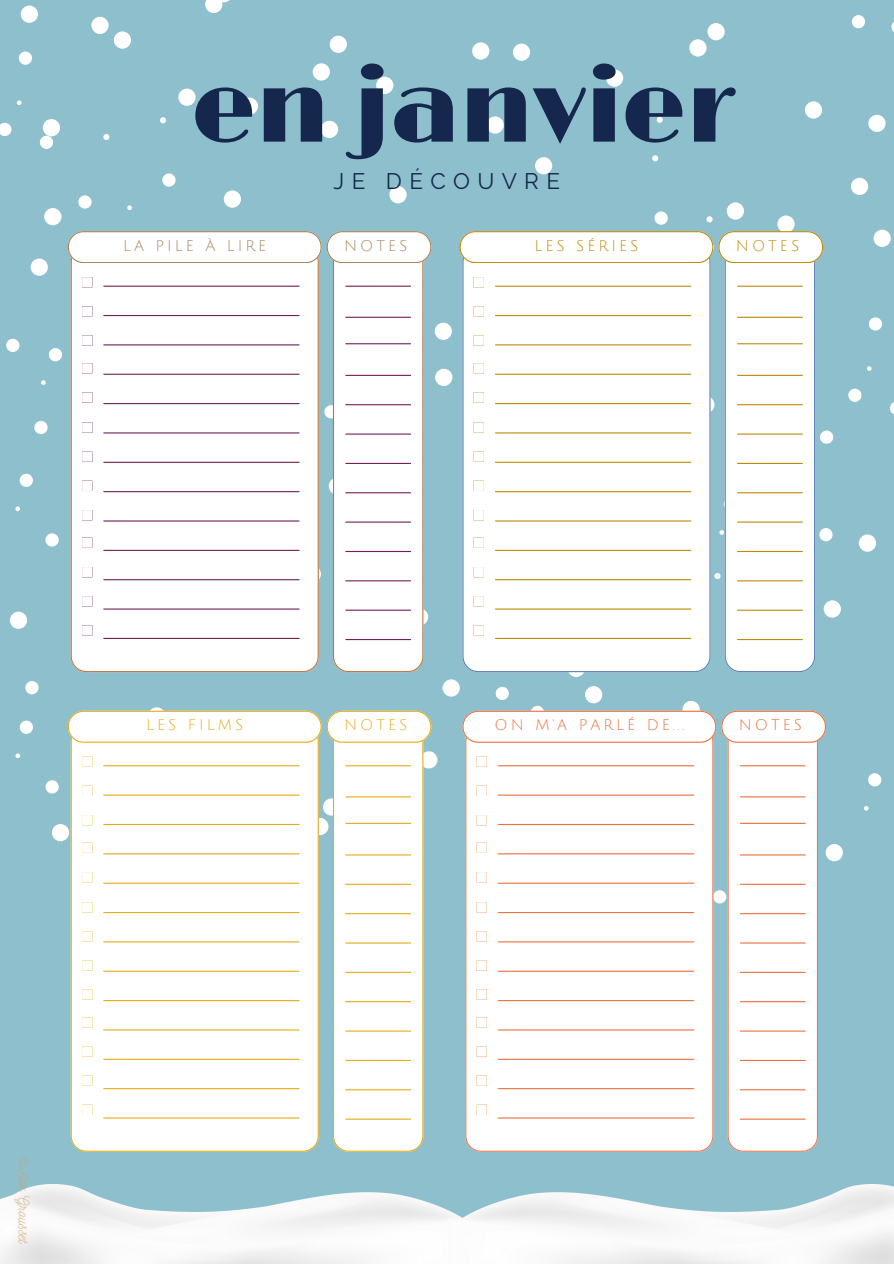
<style>
.page{position:relative;width:894px;height:1264px;background:#fff}
.page>*{position:absolute;margin:0;border:0;box-sizing:border-box;transform-origin:0 0}
.t1{font:102.15px "Limelight";letter-spacing:-.01em;color:#16274d}
.t2{font:22.5px "Raleway";letter-spacing:.33em;color:#16274d}
.t3{font:15px "Julius Sans One";letter-spacing:.2em;color:#ea723c}
.t4{font:15px "Julius Sans One";letter-spacing:.2em;color:#a78459}
.t5{font:15px "Julius Sans One";letter-spacing:.2em;color:#bf8a08}
.t6{font:15px "Julius Sans One";letter-spacing:.2em;color:#e4ae18}
.t7{font:15px "Nickainley";color:#cfa36d}
</style>
<div class="page">
<div style="left:0;top:0;width:893px;height:1263px;background:#8dbfcd"></div>
<div style="left:873px;top:230px;width:17px;height:17px;background:#fff;border-radius:50%"></div>
<div style="left:858px;top:534px;width:17px;height:18px;background:#fff;border-radius:50%"></div>
<div style="left:389px;top:186px;width:17px;height:17px;background:#fff;border-radius:50%"></div>
<div style="left:224px;top:190px;width:17px;height:18px;background:#fff;border-radius:50%"></div>
<svg style="left:567px;top:659px;width:17px;height:18px"></svg>
<div style="left:10px;top:611px;width:17px;height:18px;background:#fff;border-radius:50%"></div>
<div style="left:52px;top:824px;width:17px;height:17px;background:#fff;border-radius:50%"></div>
<div style="left:442px;top:679px;width:17px;height:17px;background:#fff;border-radius:50%"></div>
<div style="left:850px;top:178px;width:18px;height:17px;background:#fff;border-radius:50%"></div>
<div style="left:472px;top:42px;width:17px;height:18px;background:#fff;border-radius:50%"></div>
<div style="left:178px;top:89px;width:17px;height:17px;background:#fff;border-radius:50%"></div>
<svg style="left:656px;top:117px;width:6px;height:6px"></svg>
<svg style="left:706px;top:216px;width:6px;height:6px"></svg>
<div style="left:689px;top:39px;width:17px;height:18px;background:#fff;border-radius:50%"></div>
<div style="left:329px;top:36px;width:18px;height:17px;background:#fff;border-radius:50%"></div>
<div style="left:486px;top:116px;width:17px;height:18px;background:#fff;border-radius:50%"></div>
<div style="left:321px;top:121px;width:17px;height:17px;background:#fff;border-radius:50%"></div>
<div style="left:434px;top:322px;width:18px;height:18px;background:#fff;border-radius:50%"></div>
<div style="left:435px;top:368px;width:17px;height:18px;background:#fff;border-radius:50%"></div>
<div style="left:40px;top:136px;width:13px;height:13px;background:#fff;border-radius:50%"></div>
<div style="left:44px;top:208px;width:17px;height:17px;background:#fff;border-radius:50%"></div>
<svg style="left:0;top:123px;width:11px;height:13px"></svg>
<div style="left:31px;top:258px;width:17px;height:18px;background:#fff;border-radius:50%"></div>
<div style="left:91px;top:17px;width:18px;height:17px;background:#fff;border-radius:50%"></div>
<svg style="left:103px;top:134px;width:6px;height:6px"></svg>
<svg style="left:17px;top:100px;width:5px;height:5px"></svg>
<div style="left:19px;top:51px;width:13px;height:14px;background:#fff;border-radius:50%"></div>
<div style="left:819px;top:528px;width:13px;height:13px;background:#fff;border-radius:50%"></div>
<div style="left:823px;top:600px;width:17px;height:17px;background:#fff;border-radius:50%"></div>
<svg style="left:890px;top:402px;width:3px;height:12px"></svg>
<div style="left:848px;top:388px;width:13px;height:14px;background:#fff;border-radius:50%"></div>
<svg style="left:867px;top:366px;width:4px;height:5px"></svg>
<div style="left:819px;top:430px;width:14px;height:14px;background:#fff;border-radius:50%"></div>
<div style="left:868px;top:317px;width:13px;height:13px;background:#fff;border-radius:50%"></div>
<div style="left:20px;top:473px;width:13px;height:14px;background:#fff;border-radius:50%"></div>
<svg style="left:15px;top:506px;width:5px;height:5px"></svg>
<div style="left:45px;top:533px;width:14px;height:13px;background:#fff;border-radius:50%"></div>
<div style="left:825px;top:844px;width:17px;height:17px;background:#fff;border-radius:50%"></div>
<div style="left:867px;top:773px;width:14px;height:13px;background:#fff;border-radius:50%"></div>
<svg style="left:864px;top:806px;width:4px;height:4px"></svg>
<svg style="left:893px;top:832px;width:1px;height:14px"></svg>
<svg style="left:712px;top:890px;width:14px;height:13px"></svg>
<div style="left:20px;top:720px;width:13px;height:14px;background:#fff;border-radius:50%"></div>
<div style="left:25px;top:681px;width:14px;height:13px;background:#fff;border-radius:50%"></div>
<svg style="left:15px;top:753px;width:5px;height:5px"></svg>
<div style="left:45px;top:780px;width:14px;height:13px;background:#fff;border-radius:50%"></div>
<div style="left:707px;top:23px;width:17px;height:17px;background:#fff;border-radius:50%"></div>
<svg style="left:891px;top:23px;width:2px;height:8px"></svg>
<div style="left:605px;top:69px;width:18px;height:18px;background:#fff;border-radius:50%"></div>
<div style="left:851px;top:15px;width:13px;height:13px;background:#fff;border-radius:50%"></div>
<div style="left:512px;top:44px;width:18px;height:17px;background:#fff;border-radius:50%"></div>
<div style="left:868px;top:115px;width:17px;height:17px;background:#fff;border-radius:50%"></div>
<div style="left:654px;top:211px;width:13px;height:14px;background:#fff;border-radius:50%"></div>
<div style="left:726px;top:202px;width:17px;height:18px;background:#fff;border-radius:50%"></div>
<div style="left:777px;top:215px;width:17px;height:18px;background:#fff;border-radius:50%"></div>
<div style="left:535px;top:157px;width:17px;height:17px;background:#fff;border-radius:50%"></div>
<svg style="left:652px;top:155px;width:6px;height:6px"></svg>
<div style="left:804px;top:101px;width:17px;height:18px;background:#fff;border-radius:50%"></div>
<svg style="left:205px;top:0;width:25px;height:13px"></svg>
<div style="left:114px;top:31px;width:17px;height:18px;background:#fff;border-radius:50%"></div>
<div style="left:21px;top:6px;width:17px;height:17px;background:#fff;border-radius:50%"></div>
<div style="left:376px;top:77px;width:17px;height:17px;background:#fff;border-radius:50%"></div>
<div style="left:162px;top:173px;width:13px;height:14px;background:#fff;border-radius:50%"></div>
<div style="left:241px;top:98px;width:17px;height:17px;background:#fff;border-radius:50%"></div>
<div style="left:43px;top:119px;width:17px;height:17px;background:#fff;border-radius:50%"></div>
<svg style="left:160px;top:117px;width:6px;height:6px"></svg>
<svg style="left:127px;top:205px;width:5px;height:5px"></svg>
<div style="left:78px;top:195px;width:14px;height:14px;background:#fff;border-radius:50%"></div>
<div style="left:312px;top:63px;width:18px;height:18px;background:#fff;border-radius:50%"></div>
<div style="left:6px;top:338px;width:14px;height:14px;background:#fff;border-radius:50%"></div>
<div style="left:49px;top:348px;width:13px;height:13px;background:#fff;border-radius:50%"></div>
<svg style="left:41px;top:380px;width:5px;height:5px"></svg>
<div style="left:34px;top:420px;width:14px;height:14px;background:#fff;border-radius:50%"></div>
<div style="left:465px;top:745px;width:247px;height:406px;background:#fff"></div>
<hr style="left:498px;top:912px;width:195px;height:1px;background:#ea723c">
<hr style="left:498px;top:765px;width:195px;height:1px;background:#ea723c">
<hr style="left:498px;top:1058px;width:195px;height:1px;background:#ea723c">
<hr style="left:498px;top:941px;width:195px;height:1px;background:#ea723c">
<hr style="left:498px;top:794px;width:195px;height:1px;background:#ea723c">
<hr style="left:498px;top:1088px;width:195px;height:1px;background:#ea723c">
<hr style="left:498px;top:970px;width:195px;height:1px;background:#ea723c">
<hr style="left:498px;top:824px;width:195px;height:1px;background:#ea723c">
<hr style="left:498px;top:1117px;width:195px;height:1px;background:#ea723c">
<hr style="left:498px;top:1000px;width:195px;height:1px;background:#ea723c">
<hr style="left:498px;top:853px;width:195px;height:1px;background:#ea723c">
<hr style="left:498px;top:1029px;width:195px;height:1px;background:#ea723c">
<hr style="left:498px;top:882px;width:195px;height:1px;background:#ea723c">
<svg style="left:476px;top:901px;width:11px;height:11px"></svg>
<svg style="left:476px;top:814px;width:11px;height:11px"></svg>
<svg style="left:476px;top:989px;width:11px;height:10px"></svg>
<svg style="left:476px;top:756px;width:11px;height:11px"></svg>
<svg style="left:476px;top:931px;width:11px;height:10px"></svg>
<svg style="left:476px;top:842px;width:11px;height:11px"></svg>
<svg style="left:476px;top:1017px;width:11px;height:10px"></svg>
<svg style="left:476px;top:1075px;width:11px;height:11px"></svg>
<svg style="left:473px;top:785px;width:20px;height:19px"></svg>
<svg style="left:476px;top:960px;width:11px;height:10px"></svg>
<svg style="left:476px;top:871px;width:11px;height:11px"></svg>
<svg style="left:476px;top:1046px;width:11px;height:10px"></svg>
<svg style="left:476px;top:1104px;width:11px;height:11px"></svg>
<svg style="left:462px;top:686px;width:253px;height:59px"></svg>
<svg style="left:68px;top:231px;width:363px;height:441px;background:#f2f2f4"></svg>
<svg style="left:68px;top:707px;width:370px;height:444px;background:#f4f6f1"></svg>
<svg style="left:721px;top:710px;width:104px;height:441px;background:#eff0f0"></svg>
<svg style="left:459px;top:231px;width:363px;height:441px;background:#f3f5f3"></svg>
<img style="left:0;top:1184px;width:449px;height:79px">
<img style="left:449px;top:1184px;width:444px;height:79px">
<p class="t1" style="left:191px;top:49px;width:543px">en janvier</p>
<p class="t4" style="left:123px;top:237px;width:145px">LA PILE À LIRE</p>
<p class="t2" style="left:333px;top:168px;width:228px">JE DÉCOUVRE</p>
<p class="t4" style="left:344px;top:237px;width:65px">NOTES</p>
<p class="t5" style="left:534px;top:237px;width:105px">LES SÉRIES</p>
<p class="t5" style="left:735px;top:237px;width:65px">NOTES</p>
<p class="t6" style="left:146px;top:717px;width:98px">LES FILMS</p>
<p class="t3" style="left:494px;top:717px;width:191px">ON M'A PARLÉ DE...</p>
<p class="t6" style="left:344px;top:717px;width:65px">NOTES</p>
<p class="t3" style="left:738px;top:717px;width:65px">NOTES</p>
<p class="t7" style="left:34px;top:1156px;width:90px;rotate:90deg">©Alix Grousset</p>
</div>
